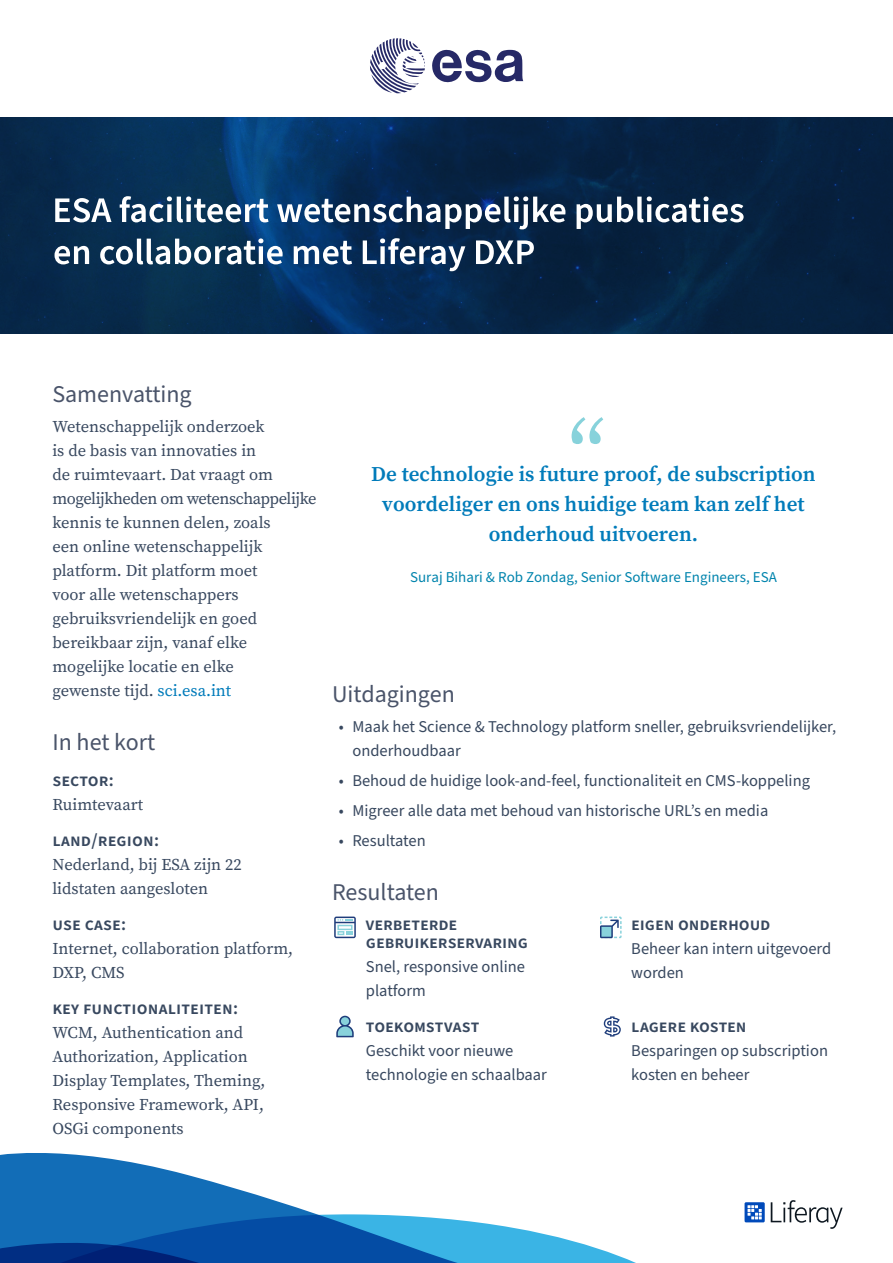
<style>
.page{position:relative;width:893px;height:1263px;background:#fff}
.page>*{position:absolute;margin:0;border:0;box-sizing:border-box;transform-origin:0 0}
.t1{font:600 36px/42px "Source Sans Pro";color:#fff}
.t2{font:24px "Source Sans Pro";color:#4a546a}
.t3{font:600 21px/30px "Source Serif Pro";color:#007bba;text-align:center}
.t4{font:600 18px/18px "Source Sans Pro";letter-spacing:-.005em;color:#38485f}
.t5{font:16.5px/24px "Source Serif Pro";color:#38485f}
.t6{font:16.5px/24px "Source Sans Pro";color:#38485f}
.t7{font:15px "Source Sans Pro";color:#0084ad}
.s1{color:#007bba}
</style>
<div class="page">
<svg style="left:0;top:1153px;width:316px;height:61px;fill:#126db7"></svg>
<svg style="left:0;top:1214px;width:636px;height:49px;background:#3682c0"></svg>
<svg style="left:745px;top:1202px;width:20px;height:20px"></svg>
<svg style="left:771px;top:1200px;width:71px;height:28px"></svg>
<svg style="left:432px;top:49px;width:91px;height:34px"></svg>
<svg style="left:370px;top:38px;width:55px;height:55px"></svg>
<img style="left:0;top:117px;width:893px;height:216px">
<svg style="left:572px;top:417px;width:31px;height:27px"></svg>
<svg style="left:334px;top:916px;width:22px;height:22px"></svg>
<svg style="left:604px;top:1016px;width:17px;height:20px"></svg>
<svg style="left:336px;top:1016px;width:18px;height:21px"></svg>
<svg style="left:600px;top:916px;width:22px;height:22px"></svg>
<h1 class="t1" style="left:52px;top:190px;width:694px">ESA faciliteert wetenschappelijke publicaties en collaboratie met Liferay DXP</h1>
<h2 class="t2" style="left:52px;top:378px;width:141px">Samenvatting</h2>
<p class="t5" style="left:52px;top:414px;width:266px">Wetenschappelijk onderzoek<br>is de basis van innovaties in<br>de ruimtevaart. Dat vraagt om mogelijkheden om wetenschappelijke kennis te kunnen delen, zoals<br>een online wetenschappelijk platform. Dit platform moet<br>voor alle wetenschappers gebruiksvriendelijk en goed bereikbaar zijn, vanaf elke mogelijke locatie en elke<br>gewenste tijd. <span class="s1">sci.esa.int</span></p>
<h2 class="t2" style="left:52px;top:726px;width:104px">In het kort</h2>
<p class="t4" style="left:52px;top:772px;width:31px">sector</p>
<p class="t4" style="left:109px;top:772px;width:7px">:</p>
<p class="t5" style="left:52px;top:792px;width:92px">Ruimtevaart</p>
<p class="t4" style="left:52px;top:832px;width:11px">land</p>
<p class="t4" style="left:91px;top:832px;width:69px">/REGION:</p>
<p class="t5" style="left:52px;top:852px;width:191px">Nederland, bij ESA zijn 22 lidstaten aangesloten</p>
<p class="t4" style="left:52px;top:916px;width:75px">USE CASE:</p>
<p class="t5" style="left:52px;top:936px;width:242px">Internet, collaboration platform,<br>DXP, CMS</p>
<p class="t4" style="left:52px;top:1000px;width:187px">KEY FUNCTIONALITEITEN:</p>
<p class="t5" style="left:52px;top:1020px;width:215px">WCM, Authentication and<br>Authorization, Application<br>Display Templates, Theming,<br>Responsive Framework, API,<br>OSGi components</p>
<p class="t3" style="left:371px;top:459px;width:446px">De technologie is future proof, de subscription voordeliger en ons huidige team kan zelf het onderhoud uitvoeren.</p>
<p class="t7" style="left:410px;top:567px;width:368px">Suraj Bihari &amp; Rob Zondag, Senior Software Engineers, ESA</p>
<h2 class="t2" style="left:332px;top:678px;width:124px">Uitdagingen</h2>
<p class="t6" style="left:352px;top:715px;width:485px;text-indent:-14px">• Maak het Science &amp; Technology platform sneller, gebruiksvriendelijker, onderhoudbaar</p>
<p class="t6" style="left:339px;top:769px;width:473px">• Behoud de huidige look-and-feel, functionaliteit en CMS-koppeling</p>
<p class="t6" style="left:339px;top:799px;width:431px">• Migreer alle data met behoud van historische URL’s en media</p>
<p class="t6" style="left:339px;top:829px;width:88px">• Resultaten</p>
<h2 class="t2" style="left:332px;top:876px;width:108px">Resultaten</h2>
<p class="t4" style="left:366px;top:916px;width:163px">VERBETERDE<br>GEBRUIKERSERVARING</p>
<p class="t6" style="left:366px;top:955px;width:161px">Snel, responsive online platform</p>
<p class="t4" style="left:366px;top:1018px;width:115px">TOEKOMSTVAST</p>
<p class="t6" style="left:366px;top:1039px;width:183px">Geschikt voor nieuwe technologie en schaalbaar</p>
<p class="t4" style="left:631px;top:916px;width:141px">EIGEN ONDERHOUD</p>
<p class="t6" style="left:631px;top:937px;width:201px">Beheer kan intern uitgevoerd worden</p>
<p class="t4" style="left:631px;top:1018px;width:117px">LAGERE KOSTEN</p>
<p class="t6" style="left:631px;top:1039px;width:198px">Besparingen op subscription kosten en beheer</p>
</div>
